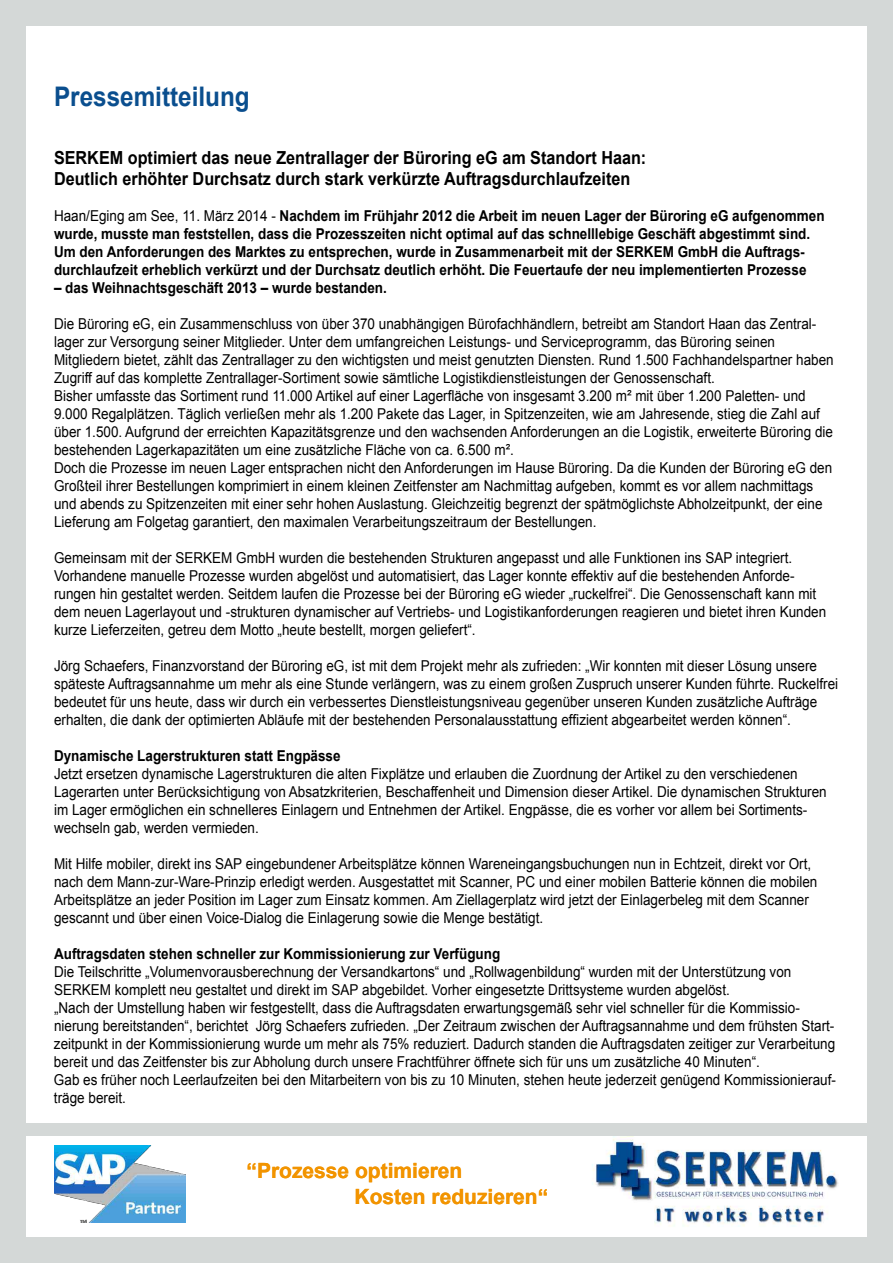
<style>
.page{position:relative;width:893px;height:1263px;background:#fff}
.page>*{position:absolute;margin:0;border:0;box-sizing:border-box;transform-origin:0 0}
.t1{font:700 27px "Arial";color:#0a4e8e;scale:.9 1}
.t2{font:700 21px/25.2px "Arial";color:#f29400}
.t3{font:700 18px/21.6px "Arial";color:#000;scale:.9 1}
.t4{font:15px/18px "Arial";color:#000;scale:.9 1}
.t5{font:700 15px/18px "Arial";color:#000;scale:.9 1}
.s1{font-weight:400}
</style>
<div class="page">
<img style="left:592px;top:1136px;width:246px;height:91px">
<img style="left:54px;top:1145px;width:132px;height:77px">
<div style="left:2px;top:1123px;width:891px;height:12px;background:#d4d8d7"></div>
<div style="left:0;top:1237px;width:893px;height:26px;background:#d4d8d7"></div>
<div style="left:0;top:0;width:26px;height:1263px;background:#d4d8d7"></div>
<div style="left:0;top:0;width:893px;height:26px;background:#d4d8d7"></div>
<div style="left:867px;top:0;width:26px;height:1263px;background:#d4d8d7"></div>
<h1 class="t1" style="left:54px;top:79px;width:219px">Pressemitteilung</h1>
<p class="t3" style="left:54px;top:147px;width:660px">SERKEM optimiert das neue Zentrallager der Büroring eG am Standort Haan:<br>Deutlich erhöhter Durchsatz durch stark verkürzte Auftragsdurchlaufzeiten</p>
<p class="t5" style="left:54px;top:208px;width:858px"><span class="s1">Haan/Eging am See, 11. März 2014 -</span> Nachdem im Frühjahr 2012 die Arbeit im neuen Lager der Büroring eG aufgenommen wurde, musste man feststellen, dass die Prozesszeiten nicht optimal auf das schnelllebige Geschäft abgestimmt sind.<br>Um den Anforderungen des Marktes zu entsprechen, wurde in Zusammenarbeit mit der SERKEM GmbH die Auftrags&shy;durchlaufzeit erheblich verkürzt und der Durchsatz deutlich erhöht. Die Feuertaufe der neu implementierten Prozesse</p>
<p class="t5" style="left:54px;top:280px;width:371px">– das Weihnachtsgeschäft 2013 – wurde bestanden.</p>
<p class="t4" style="left:54px;top:315px;width:868px">Die Büroring eG, ein Zusammenschluss von über 370 unabhängigen Bürofachhändlern, betreibt am Standort Haan das Zentral&shy;lager zur Versorgung seiner Mitglieder. Unter dem umfangreichen Leistungs- und Serviceprogramm, das Büroring seinen Mitgliedern bietet, zählt das Zentrallager zu den wichtigsten und meist genutzten Diensten. Rund 1.500 Fachhandelspartner haben Zugriff auf das komplette Zentrallager-Sortiment sowie sämtliche Logistikdienstleistungen der Genossenschaft.<br>Bisher umfasste das Sortiment rund 11.000 Artikel auf einer Lagerfläche von insgesamt 3.200 m² mit über 1.200 Paletten- und 9.000 Regalplätzen. Täglich verließen mehr als 1.200 Pakete das Lager, in Spitzenzeiten, wie am Jahresende, stieg die Zahl auf über 1.500. Aufgrund der erreichten Kapazitätsgrenze und den wachsenden Anforderungen an die Logistik, erweiterte Büroring die bestehenden Lagerkapazitäten um eine zusätzliche Fläche von ca. 6.500 m².<br>Doch die Prozesse im neuen Lager entsprachen nicht den Anforderungen im Hause Büroring. Da die Kunden der Büroring eG den Großteil ihrer Bestellungen komprimiert in einem kleinen Zeitfenster am Nachmittag aufgeben, kommt es vor allem nachmittags und abends zu Spitzenzeiten mit einer sehr hohen Auslastung. Gleichzeitig begrenzt der spätmöglichste Abholzeitpunkt, der eine Lieferung am Folgetag garantiert, den maximalen Verarbeitungszeitraum der Bestellungen.</p>
<p class="t4" style="left:54px;top:549px;width:859px">Gemeinsam mit der SERKEM GmbH wurden die bestehenden Strukturen angepasst und alle Funktionen ins SAP integriert.<br>Vorhandene manuelle Prozesse wurden abgelöst und automatisiert, das Lager konnte effektiv auf die bestehenden Anforde&shy;rungen hin gestaltet werden. Seitdem laufen die Prozesse bei der Büroring eG wieder „ruckelfrei“. Die Genossenschaft kann mit dem neuen Lagerlayout und -strukturen dynamischer auf Vertriebs- und Logistikanforderungen reagieren und bietet ihren Kunden kurze Lieferzeiten, getreu dem Motto „heute bestellt, morgen geliefert“.</p>
<p class="t4" style="left:54px;top:657px;width:873px">Jörg Schaefers, Finanzvorstand der Büroring eG, ist mit dem Projekt mehr als zufrieden: „Wir konnten mit dieser Lösung unsere späteste Auftragsannahme um mehr als eine Stunde verlängern, was zu einem großen Zuspruch unserer Kunden führte. Ruckelfrei bedeutet für uns heute, dass wir durch ein verbessertes Dienstleistungsniveau gegenüber unseren Kunden zusätzliche Aufträge erhalten, die dank der optimierten Abläufe mit der bestehenden Personalausstattung effizient abgearbeitet werden können“.</p>
<p class="t5" style="left:54px;top:748px;width:320px">Dynamische Lagerstrukturen statt Engpässe</p>
<p class="t4" style="left:54px;top:765px;width:860px">Jetzt ersetzen dynamische Lagerstrukturen die alten Fixplätze und erlauben die Zuordnung der Artikel zu den verschiedenen Lagerarten unter Berücksichtigung von Absatzkriterien, Beschaffenheit und Dimension dieser Artikel. Die dynamischen Strukturen im Lager ermöglichen ein schnelleres Einlagern und Entnehmen der Artikel. Engpässe, die es vorher vor allem bei Sortiments&shy;wechseln gab, werden vermieden.</p>
<p class="t4" style="left:54px;top:855px;width:850px">Mit Hilfe mobiler, direkt ins SAP eingebundener Arbeitsplätze können Wareneingangsbuchungen nun in Echtzeit, direkt vor Ort, nach dem Mann-zur-Ware-Prinzip erledigt werden. Ausgestattet mit Scanner, PC und einer mobilen Batterie können die mobilen Arbeitsplätze an jeder Position im Lager zum Einsatz kommen. Am Ziellagerplatz wird jetzt der Einlagerbeleg mit dem Scanner gescannt und über einen Voice-Dialog die Einlagerung sowie die Menge bestätigt.</p>
<p class="t5" style="left:54px;top:946px;width:497px">Auftragsdaten stehen schneller zur Kommissionierung zur Verfügung</p>
<p class="t4" style="left:54px;top:963px;width:870px">Die Teilschritte „Volumenvorausberechnung der Versandkartons“ und „Rollwagenbildung“ wurden mit der Unterstützung von SERKEM komplett neu gestaltet und direkt im SAP abgebildet. Vorher eingesetzte Drittsysteme wurden abgelöst.<br>„Nach der Umstellung haben wir festgestellt, dass die Auftragsdaten erwartungsgemäß sehr viel schneller für die Kommissio&shy;nierung bereitstanden“, berichtet Jörg Schaefers zufrieden. „Der Zeitraum zwischen der Auftragsannahme und dem frühsten Start&shy;zeitpunkt in der Kommissionierung wurde um mehr als 75% reduziert. Dadurch standen die Auftragsdaten zeitiger zur Verarbeitung bereit und das Zeitfenster bis zur Abholung durch unsere Frachtführer öffnete sich für uns um zusätzliche 40 Minuten“.<br>Gab es früher noch Leerlaufzeiten bei den Mitarbeitern von bis zu 10 Minuten, stehen heute jederzeit genügend Kommissionierauf&shy;träge bereit.</p>
<h2 class="t2" style="left:355px;top:1159px;width:195px;text-indent:-108px">“Prozesse optimieren<br>Kosten reduzieren“</h2>
</div>
